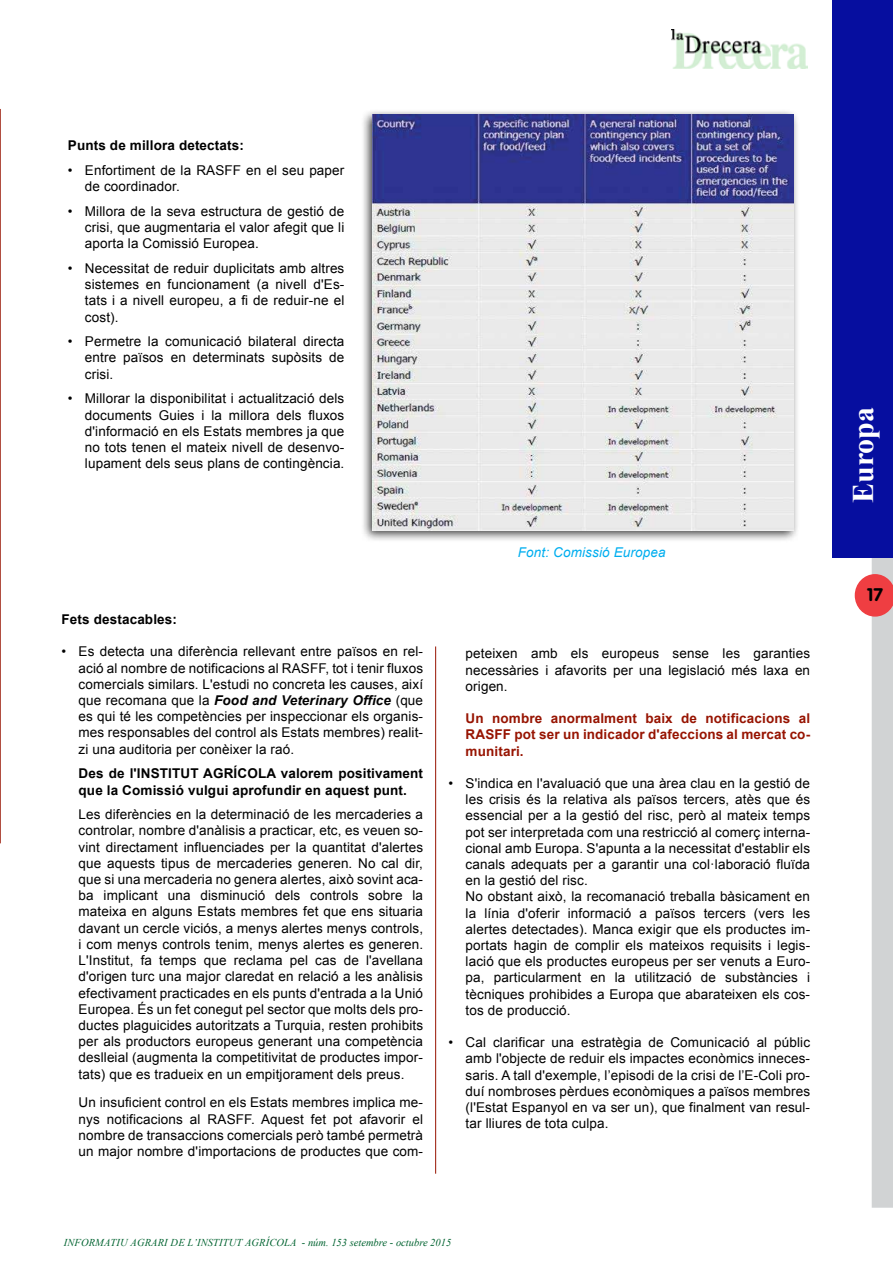
<style>
.page{position:relative;width:893px;height:1263px;background:#fff}
.page>*{position:absolute;margin:0;border:0;box-sizing:border-box;transform-origin:0 0}
.t1{font:700 30px "Times New Roman";color:#fff}
.t2{font:700 18px "VAG Rounded";color:#000}
.t3{font:13.5px/16.2px "Arial";letter-spacing:.01em;color:#000;text-align:justify}
.t4{font:700 13.5px/16.2px "Arial";letter-spacing:.01em;color:#000}
.t5{font:700 13.5px/16.2px "Arial";letter-spacing:.01em;color:#971402;text-align:justify}
.t6{font:italic 13.5px "Arial";letter-spacing:.01em;color:#00aeef}
.t7{font:italic 10.5px "Times New Roman";letter-spacing:.01em;color:#006330}
.s1{font-weight:700;font-style:italic}
</style>
<div class="page">
<svg style="left:855px;top:557px;width:38px;height:651px"></svg>
<img style="left:672px;top:30px;width:136px;height:38px">
<div style="left:833px;top:0;width:60px;height:557px;background:#060e9f"></div>
<div style="left:360px;top:109px;width:439px;height:434px;background:#000;opacity:.75"></div>
<img style="left:372px;top:115px;width:421px;height:415px">
<hr style="left:0;top:109px;width:1px;height:734px;background:#971402">
<hr style="left:435px;top:646px;width:1px;height:528px;background:#971402">
<p class="t4" style="left:68px;top:138px;width:178px">Punts de millora detectats:</p>
<p class="t3" style="left:85px;top:162px;width:261px;text-indent:-17px">• Enfortiment de la RASFF en el seu paper de coordinador.</p>
<p class="t3" style="left:85px;top:203px;width:261px;text-indent:-17px">• Millora de la seva estructura de gestió de crisi, que augmentaria el valor afegit que li aporta la Comissió Europea.</p>
<p class="t3" style="left:85px;top:260px;width:261px;text-indent:-17px">• Necessitat de reduir duplicitats amb altres sistemes en funcionament (a nivell d'Es&shy;tats i a nivell europeu, a fi de reduir-ne el cost).</p>
<p class="t3" style="left:85px;top:333px;width:261px;text-indent:-17px">• Permetre la comunicació bilateral directa entre països en determinats supòsits de crisi.</p>
<p class="t3" style="left:85px;top:391px;width:261px;text-indent:-17px">• Millorar la disponibilitat i actualització dels documents Guies i la millora dels fluxos d'informació en els Estats membres ja que no tots tenen el mateix nivell de desenvo&shy;lupament dels seus plans de contingència.</p>
<p class="t4" style="left:62px;top:612px;width:117px">Fets destacables:</p>
<p class="t3" style="left:79px;top:644px;width:346px;text-indent:-17px">• Es detecta una diferència rellevant entre països en rel&shy;ació al nombre de notificacions al RASFF, tot i tenir fluxos comercials similars. L'estudi no concreta les causes, així que recomana que la <span class="s1">Food and Veterinary Office</span> (que es qui té les competències per inspeccionar els organis&shy;mes responsables del control als Estats membres) realit&shy;zi una auditoria per conèixer la raó.</p>
<p class="t4" style="left:79px;top:766px;width:72px">Des de l'Institut</p>
<p class="t4" style="left:203px;top:766px;width:20px">Agrícola</p>
<p class="t4" style="left:79px;top:766px;width:346px;text-indent:202px">valorem positivament que la Comissió vulgui aprofundir en aquest punt.</p>
<p class="t3" style="left:79px;top:806px;width:346px">Les diferències en la determinació de les mercaderies a controlar, nombre d'anàlisis a practicar, etc, es veuen so&shy;vint directament influenciades per la quantitat d'alertes que aquests tipus de mercaderies generen. No cal dir, que si una mercaderia no genera alertes, això sovint aca&shy;ba implicant una disminució dels controls sobre la mateixa en alguns Estats membres fet que ens situaria davant un cercle viciós, a menys alertes menys controls, i com menys controls tenim, menys alertes es generen.<br>L'Institut, fa temps que reclama pel cas de l'avellana d'origen turc una major claredat en relació a les anàlisis efectivament practicades en els punts d'entrada a la Unió Europea. És un fet conegut pel sector que molts dels pro&shy;ductes plaguicides autoritzats a Turquia, resten prohibits per als productors europeus generant una competència deslleial (augmenta la competitivitat de productes impor&shy;tats) que es tradueix en un empitjorament dels preus.</p>
<p class="t3" style="left:79px;top:1095px;width:346px">Un insuficient control en els Estats membres implica me&shy;nys notificacions al RASFF. Aquest fet pot afavorir el nombre de transaccions comercials però també permetrà un major nombre d'importacions de productes que com-</p>
<p class="t6" style="left:518px;top:544px;width:149px">Font: Comissió Europea</p>
<p class="t3" style="left:466px;top:646px;width:346px">peteixen amb els europeus sense les garanties necessàries i afavorits per una legislació més laxa en origen.</p>
<p class="t5" style="left:466px;top:711px;width:346px">Un nombre anormalment baix de notificacions al RASFF pot ser un indicador d'afeccions al mercat co&shy;munitari.</p>
<p class="t3" style="left:466px;top:775px;width:346px;text-align:left;text-indent:-17px">• S'indica en l'avaluació que una àrea clau en la gestió de les crisis és la relativa als països tercers, atès que és essencial per a la gestió del risc, però al mateix temps pot ser interpretada com una restricció al comerç interna&shy;cional amb Europa. S'apunta a la necessitat d'establir els canals adequats per a garantir una col·laboració fluïda en la gestió del risc.<br>No obstant això, la recomanació treballa bàsicament en la línia d'oferir informació a països tercers (vers les alertes detectades). Manca exigir que els productes im&shy;portats hagin de complir els mateixos requisits i legis&shy;lació que els productes europeus per ser venuts a Euro&shy;pa, particularment en la utilització de substàncies i tècniques prohibides a Europa que abarateixen els cos&shy;tos de producció.</p>
<p class="t3" style="left:466px;top:1034px;width:346px;text-indent:-17px">• Cal clarificar una estratègia de Comunicació al públic amb l'objecte de reduir els impactes econòmics inneces&shy;saris. A tall d'exemple, l’episodi de la crisi de l’E-Coli pro&shy;duí nombroses pèrdues econòmiques a països membres (l'Estat Espanyol en va ser un), que finalment van resul&shy;tar lliures de tota culpa.</p>
<p class="t7" style="left:64px;top:1235px;width:389px">INFORMATIU AGRARI DE L’INSTITUT AGRÍCOLA - núm. 153 setembre - octubre 2015</p>
<h1 class="t1" style="left:842px;top:503px;width:98px;rotate:-90deg">Europa</h1>
<h2 class="t2" style="left:867px;top:584px;width:18px">17</h2>
</div>
